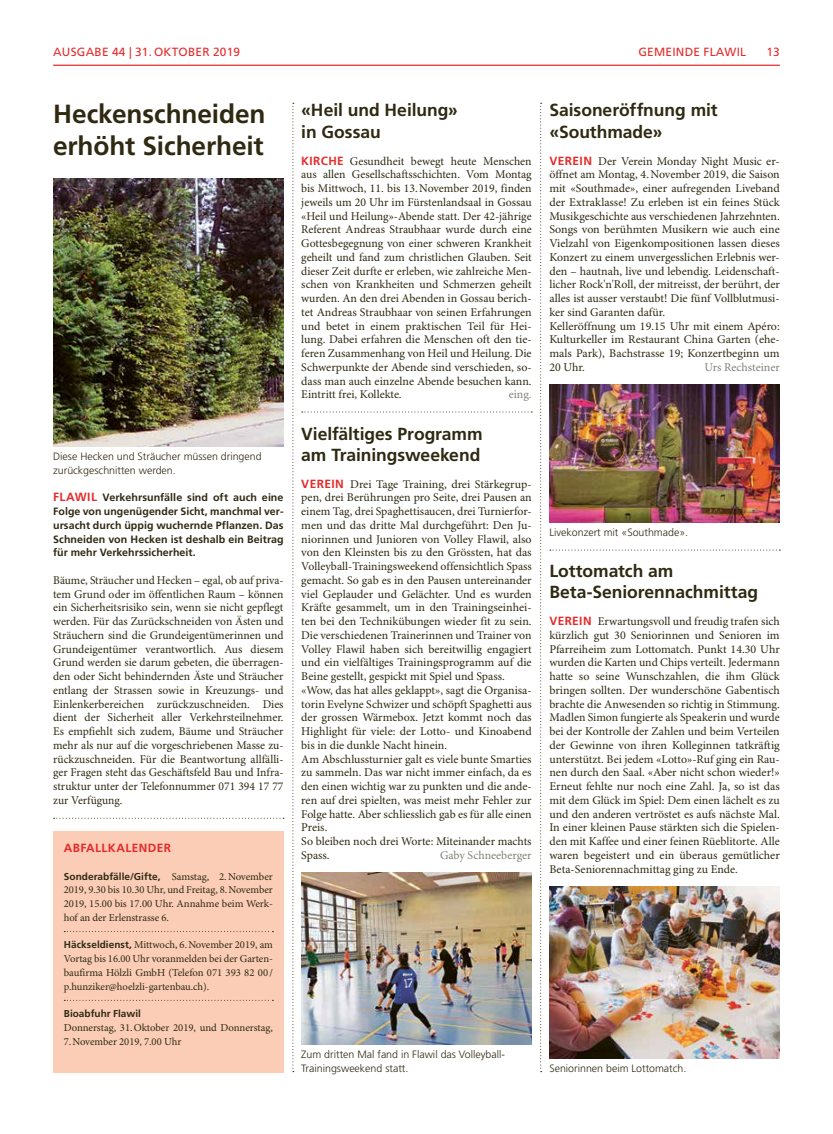
<style>
.page{position:relative;width:833px;height:1134px;background:#fff}
.page>*{position:absolute;margin:0;border:0;box-sizing:border-box;transform-origin:0 0}
.t1{font:700 26.25px/31.2px "Frutiger LT Std";letter-spacing:-.005em;color:#2f2912}
.t2{font:700 17.5px/21.2px "Frutiger LT Std";letter-spacing:-.005em;color:#2f2912}
.t3{font:11.88px/13.8px "Minion Pro";color:#2f2912;text-align:justify}
.t4{font:11.88px "Frutiger LT Std";letter-spacing:.02em;color:#e42b2b}
.t5{font:11.88px "Minion Pro";letter-spacing:-.005em;color:#81807a}
.t6{font:700 11.88px "Frutiger LT Std";letter-spacing:.035em;color:#e42b2b}
.t7{font:10.62px/13.8px "Minion Pro";letter-spacing:-.005em;color:#2f2912;text-align:justify}
.t8{font:700 10.62px/13.8px "Frutiger LT Std";letter-spacing:.005em;color:#2f2912;text-align:justify}
.t9{font:300 10.62px/13.8px "Frutiger LT Std";color:#2f2912}
.t10{font:700 10px "Frutiger LT Std";color:#2f2912}
.s1{font-size:11.88px;color:#e42b2b}
.s2{font-family:"Minion Pro";font-weight:400;font-size:10.62px}
.s3{font-family:"Frutiger LT Std";font-weight:700;font-size:10px}
.s4{font-family:"Frutiger LT Std";font-weight:700;color:#e42b2b}
</style>
<div class="page">
<svg style="left:302px;top:411px;width:230px;height:1px"></svg>
<svg style="left:550px;top:549px;width:230px;height:1px"></svg>
<div style="left:53px;top:831px;width:230px;height:242px;background:#fbcdb7"></div>
<svg style="left:64px;top:931px;width:209px;height:1px"></svg>
<svg style="left:64px;top:1000px;width:209px;height:1px"></svg>
<hr style="left:53px;top:65px;width:727px;height:1px;background:#e42b2b">
<svg style="left:54px;top:818px;width:230px;height:1px"></svg>
<svg style="left:540px;top:103px;width:1px;height:969px"></svg>
<svg style="left:292px;top:103px;width:2px;height:969px"></svg>
<img style="left:53px;top:178px;width:230px;height:268px">
<img style="left:549px;top:886px;width:231px;height:173px">
<img style="left:301px;top:873px;width:230px;height:171px">
<img style="left:549px;top:384px;width:231px;height:138px">
<p class="t4" style="left:53px;top:45px;width:18px">AUSGABE</p>
<p class="t4" style="left:112px;top:45px;width:60px">44 | 31. OKTOBER</p>
<p class="t4" style="left:213px;top:45px;width:29px">2019</p>
<p class="t4" style="left:638px;top:45px;width:109px">GEMEINDE FLAWIL</p>
<p class="t4" style="left:766px;top:45px;width:15px">13</p>
<h1 class="t1" style="left:53px;top:99px;width:214px">Heckenschneiden erhöht Sicherheit</h1>
<p class="t9" style="left:53px;top:450px;width:210px">Diese Hecken und Sträucher müssen dringend zurückgeschnitten werden.</p>
<p class="t8" style="left:53px;top:491px;width:232px"><span class="s1">FLAWIL</span> Verkehrsunfälle sind oft auch eine Folge von ungenügender Sicht, manchmal ver&shy;ursacht durch üppig wuchernde Pflanzen. Das Schneiden von Hecken ist deshalb ein Beitrag für mehr Verkehrssicherheit.</p>
<p class="t3" style="left:53px;top:574px;width:232px">Bäume, Sträucher und Hecken – egal, ob auf priva&shy;tem Grund oder im öffentlichen Raum – können ein Sicherheitsrisiko sein, wenn sie nicht gepflegt werden. Für das Zurückschneiden von Ästen und Sträuchern sind die Grundeigentümerinnen und Grundeigentümer verantwortlich. Aus diesem Grund werden sie darum gebeten, die überragen&shy;den oder Sicht behindernden Äste und Sträucher entlang der Strassen sowie in Kreuzungs- und Einlenkerbereichen zurückzuschneiden. Dies dient der Sicherheit aller Verkehrsteilnehmer.<br>Es empfiehlt sich zudem, Bäume und Sträucher mehr als nur auf die vorgeschriebenen Masse zu&shy;rückzuschneiden. Für die Beantwortung allfälli&shy;ger Fragen steht das Geschäftsfeld Bau und Infra&shy;struktur unter der Telefonnummer 071 394 17 77 zur Verfügung.</p>
<p class="t6" style="left:64px;top:841px;width:109px">ABFALLKALENDER</p>
<p class="t10" style="left:64px;top:870px;width:211px">Sonderabfälle/Gifte, <span class="s2">Samstag, 2.November</span></p>
<p class="t7" style="left:64px;top:883px;width:211px">2019, 9.30 bis 10.30 Uhr, und Freitag, 8.November 2019, 15.00 bis 17.00 Uhr. Annahme beim Werk&shy;hof an der Erlenstrasse 6.</p>
<p class="t7" style="left:64px;top:938px;width:211px"><span class="s3">Häckseldienst,</span> Mittwoch, 6.November 2019, am Vortag bis 16.00 Uhr voranmelden bei der Garten&shy;baufirma Hölzli GmbH (Telefon 071 393 82 00/ p.hunziker@hoelzli-gartenbau.ch).</p>
<p class="t10" style="left:64px;top:1008px;width:79px">Bioabfuhr Flawil</p>
<p class="t7" style="left:64px;top:1021px;width:211px">Donnerstag, 31.Oktober 2019, und Donnerstag,<br>7.November 2019, 7.00 Uhr</p>
<h2 class="t2" style="left:301px;top:100px;width:158px">«Heil und Heilung» in Gossau</h2>
<p class="t3" style="left:301px;top:154px;width:232px"><span class="s4">KIRCHE</span> Gesundheit bewegt heute Menschen aus allen Gesellschaftsschichten. Vom Montag bis Mittwoch, 11. bis 13.November 2019, finden jeweils um 20 Uhr im Fürstenlandsaal in Gossau «Heil und Heilung»-Abende statt. Der 42-jährige Referent Andreas Straubhaar wurde durch eine Gottesbegegnung von einer schweren Krankheit geheilt und fand zum christlichen Glauben. Seit dieser Zeit durfte er erleben, wie zahlreiche Men&shy;schen von Krankheiten und Schmerzen geheilt wurden. An den drei Abenden in Gossau berich&shy;tet Andreas Straubhaar von seinen Erfahrungen und betet in einem praktischen Teil für Hei&shy;lung. Dabei erfahren die Menschen oft den tie&shy;feren Zusammenhang von Heil und Heilung. Die Schwerpunkte der Abende sind verschieden, so&shy;dass man auch einzelne Abende besuchen kann.<br>Eintritt frei, Kollekte.</p>
<p class="t5" style="left:509px;top:387px;width:24px">eing.</p>
<h2 class="t2" style="left:301px;top:423px;width:183px">Vielfältiges Programm am Trainingsweekend</h2>
<p class="t3" style="left:301px;top:477px;width:232px;text-align:left"><span class="s4">VEREIN</span> Drei Tage Training, drei Stärkegrup&shy;pen, drei Berührungen pro Seite, drei Pausen an einem Tag, drei Spaghettisaucen, drei Turnierfor&shy;men und das dritte Mal durchgeführt: Den Ju&shy;niorinnen und Junioren von Volley Flawil, also von den Kleinsten bis zu den Grössten, hat das Volleyball-Trainingsweekend offensichtlich Spass gemacht. So gab es in den Pausen untereinander viel Geplauder und Gelächter. Und es wurden Kräfte gesammelt, um in den Trainingseinhei&shy;ten bei den Technikübungen wieder fit zu sein.<br>Die verschiedenen Trainerinnen und Trainer von Volley Flawil haben sich bereitwillig engagiert und ein vielfältiges Trainingsprogramm auf die Beine gestellt, gespickt mit Spiel und Spass. «Wow, das hat alles geklappt», sagt die Organisa&shy;torin Evelyne Schwizer und schöpft Spaghetti aus der grossen Wärmebox. Jetzt kommt noch das Highlight für viele: der Lotto- und Kinoabend bis in die dunkle Nacht hinein.<br>Am Abschlussturnier galt es viele bunte Smarties zu sammeln. Das war nicht immer einfach, da es den einen wichtig war zu punkten und die ande&shy;ren auf drei spielten, was meist mehr Fehler zur Folge hatte. Aber schliesslich gab es für alle einen Preis.<br>So bleiben noch drei Worte: Miteinander machts Spass.</p>
<p class="t5" style="left:440px;top:848px;width:93px">Gaby Schneeberger</p>
<p class="t9" style="left:301px;top:1048px;width:205px">Zum dritten Mal fand in Flawil das Volleyball-<br>Trainingsweekend statt.</p>
<h2 class="t2" style="left:549px;top:100px;width:170px">Saisoneröffnung mit «Southmade»</h2>
<p class="t3" style="left:549px;top:154px;width:232px;text-align:left"><span class="s4">VEREIN</span> Der Verein Monday Night Music er&shy;öffnet am Montag, 4.November 2019, die Saison mit «Southmade», einer aufregenden Liveband der Extraklasse! Zu erleben ist ein feines Stück Musikgeschichte aus verschiedenen Jahrzehnten.<br>Songs von berühmten Musikern wie auch eine Vielzahl von Eigenkompositionen lassen dieses Konzert zu einem unvergesslichen Erlebnis wer&shy;den – hautnah, live und lebendig. Leidenschaft&shy;licher Rock'n'Roll, der mitreisst, der berührt, der alles ist ausser verstaubt! Die fünf Vollblutmusi&shy;ker sind Garanten dafür.<br>Kelleröffnung um 19.15 Uhr mit einem Apéro:<br>Kulturkeller im Restaurant China Garten (ehe&shy;mals Park), Bachstrasse 19; Konzertbeginn um 20 Uhr.</p>
<p class="t5" style="left:704px;top:360px;width:77px">Urs Rechsteiner</p>
<p class="t9" style="left:549px;top:525px;width:140px">Livekonzert mit «Southmade».</p>
<h2 class="t2" style="left:549px;top:560px;width:210px">Lottomatch am<br>Beta-Seniorennachmittag</h2>
<p class="t3" style="left:549px;top:615px;width:232px"><span class="s4">VEREIN</span> Erwartungsvoll und freudig trafen sich kürzlich gut 30 Seniorinnen und Senioren im Pfarreiheim zum Lottomatch. Punkt 14.30 Uhr wurden die Karten und Chips verteilt. Jedermann hatte so seine Wunschzahlen, die ihm Glück bringen sollten. Der wunderschöne Gabentisch brachte die Anwesenden so richtig in Stimmung.<br>Madlen Simon fungierte als Speakerin und wurde bei der Kontrolle der Zahlen und beim Verteilen der Gewinne von ihren Kolleginnen tatkräftig unterstützt. Bei jedem «Lotto»-Ruf ging ein Rau&shy;nen durch den Saal. «Aber nicht schon wieder!» Erneut fehlte nur noch eine Zahl. Ja, so ist das mit dem Glück im Spiel: Dem einen lächelt es zu und den anderen vertröstet es aufs nächste Mal.<br>In einer kleinen Pause stärkten sich die Spielen&shy;den mit Kaffee und einer feinen Rüeblitorte. Alle waren begeistert und ein überaus gemütlicher Beta-Seniorennachmittag ging zu Ende.</p>
<p class="t9" style="left:549px;top:1062px;width:138px">Seniorinnen beim Lottomatch.</p>
</div>
